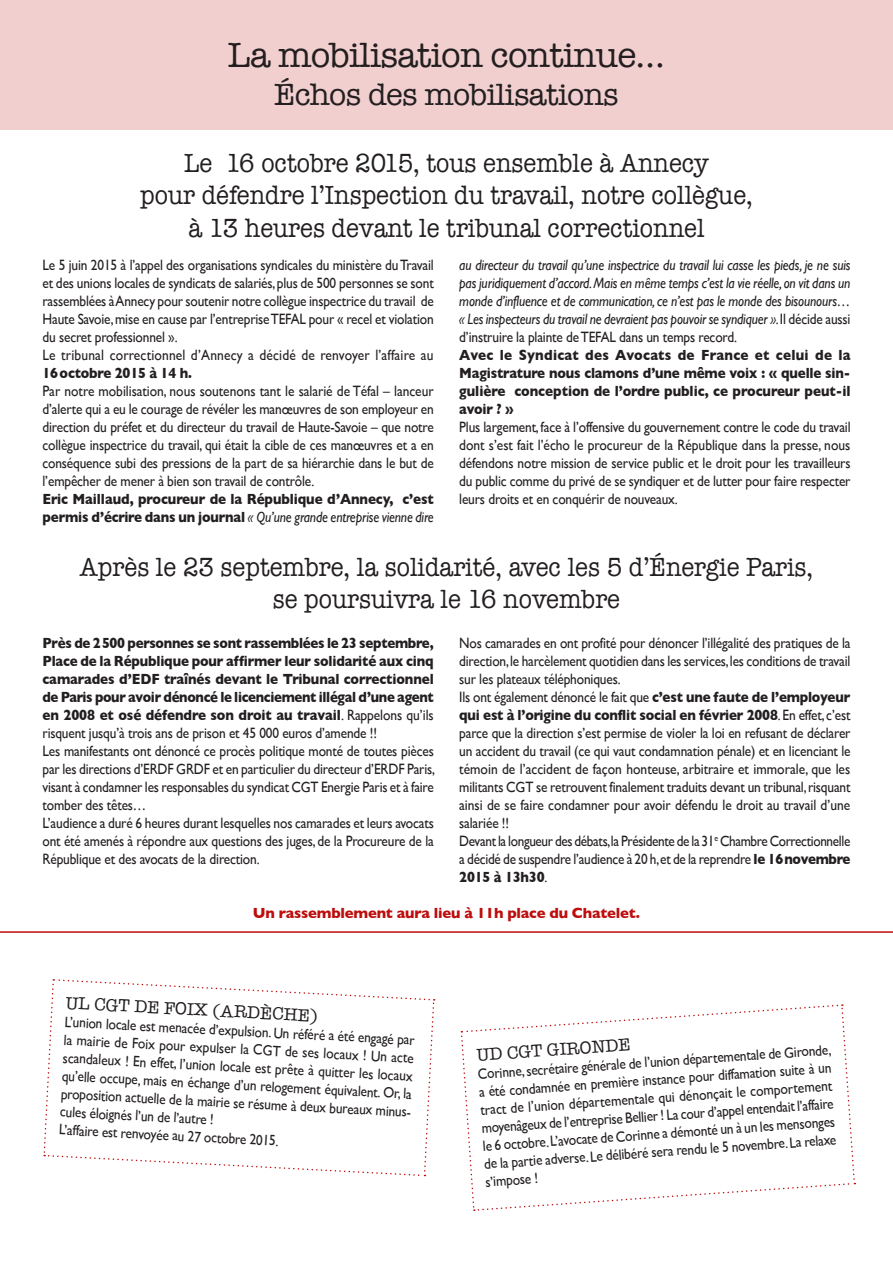
<style>
.page{position:relative;width:893px;height:1263px;background:#fff}
.page>*{position:absolute;margin:0;border:0;box-sizing:border-box;transform-origin:0 0}
.t1{font:36px "American Typewriter";letter-spacing:-.02em;color:#231f20}
.t2{font:31.5px "American Typewriter";letter-spacing:-.02em;color:#231f20}
.sous_titre{font:27px/32.4px "American Typewriter";color:#231f20;text-align:center;scale:.9 1}
.t3{font:18px "American Typewriter";color:#231f20}
.texte{font:15px/18px "Gill Sans";letter-spacing:-.01em;color:#231f20;text-align:justify;scale:.89 1}
.texte-2{font:15px/18px "Gill Sans";letter-spacing:-.01em;color:#231f20;text-align:justify;scale:.9 1}
.texte-3{font:italic 15px/18px "Gill Sans";letter-spacing:-.01em;color:#231f20;text-align:justify;scale:.89 1}
.texte-4{font:700 15px/18px "Gill Sans";letter-spacing:-.005em;color:#231f20;text-align:justify;scale:.89 1}
.texte-5{font:700 15px/18px "Gill Sans";letter-spacing:-.005em;color:#231f20;scale:.9 1}
.texte-6{font:15px/18px "Gill Sans";letter-spacing:-.01em;color:#231f20;text-align:justify;scale:.88 1}
.texte-7{font:15px/18px "Gill Sans";letter-spacing:.01em;color:#231f20;scale:.9 1}
.Intertitre{font:700 15px "Gill Sans";letter-spacing:-.01em;color:#bd0d0d}
.s1{font-weight:700}
.s2{font-weight:400;font-style:italic}
.s3{font-style:normal}
.s4{font-weight:400}
</style>
<div class="page">
<div style="left:0;top:0;width:893px;height:129px;background:#f2cfcf"></div>
<hr style="left:0;top:931px;width:893px;height:2px;background:#bd0d0d">
<svg style="left:43px;top:979px;width:392px;height:198px"></svg>
<svg style="left:460px;top:1004px;width:396px;height:207px"></svg>
<p class="t1" style="left:228px;top:28px;width:439px">La mobilisation continue…</p>
<p class="t2" style="left:274px;top:71px;width:346px">Échos des mobilisations</p>
<p class="sous_titre" style="left:140px;top:146px;width:682px">Le 16 octobre 2015, tous ensemble à Annecy<br>pour défendre l’Inspection du travail, notre collègue, à 13 heures devant le tribunal correctionnel</p>
<p class="texte" style="left:43px;top:256px;width:441px">Le 5 juin 2015 à l’appel des organisations syndicales du ministère du Travail et des unions locales de syndicats de salariés, plus de 500 personnes se sont rassemblées à Annecy pour soutenir notre collègue inspectrice du travail de Haute Savoie, mise en cause par l’entreprise TEFAL pour « recel et violation du secret professionnel ».</p>
<p class="texte-7" style="left:43px;top:346px;width:436px">Le tribunal correctionnel d’Annecy a décidé de renvoyer l’affaire au<br><span class="s1">16octobre 2015 à 14 h.</span></p>
<p class="texte-2" style="left:43px;top:382px;width:436px">Par notre mobilisation, nous soutenons tant le salarié de Téfal – lanceur d’alerte qui a eu le courage de révéler les manœuvres de son employeur en direction du préfet et du directeur du travail de Haute-Savoie – que notre collègue inspectrice du travail, qui était la cible de ces manœuvres et a en conséquence subi des pressions de la part de sa hiérarchie dans le but de l’empêcher de mener à bien son travail de contrôle.</p>
<p class="texte-5" style="left:43px;top:490px;width:436px">Eric Maillaud, procureur de la République d’Annecy, c’est permis d’écrire dans un journal <span class="s2">« Qu’une grande entreprise vienne dire</span></p>
<p class="texte-3" style="left:459px;top:256px;width:441px">au directeur du travail qu’une inspectrice du travail lui casse les pieds, je ne suis pas juridiquement d’accord. Mais en même temps c’est la vie réelle, on vit dans un monde d’influence et de communication, ce n’est pas le monde des bisounours… « Les inspecteurs du travail ne devraient pas pouvoir se syndiquer »<span class="s3">. Il décide aussi d’instruire la plainte de TEFAL dans un temps record.</span></p>
<p class="texte-5" style="left:459px;top:346px;width:436px;text-align:justify">Avec le Syndicat des Avocats de France et celui de la Magistrature nous clamons d’une même voix : « quelle sin&shy;gulière conception de l’ordre public, ce procureur peut-il avoir ? »</p>
<p class="texte" style="left:459px;top:418px;width:441px">Plus largement, face à l’offensive du gouvernement contre le code du travail dont s’est fait l’écho le procureur de la République dans la presse, nous défendons notre mission de service public et le droit pour les travailleurs du public comme du privé de se syndiquer et de lutter pour faire respecter leurs droits et en conquérir de nouveaux.</p>
<p class="sous_titre" style="left:80px;top:550px;width:816px">Après le 23 septembre, la solidarité, avec les 5 d’Énergie Paris, se poursuivra le 16 novembre</p>
<p class="texte-4" style="left:43px;top:634px;width:441px">Près de 2500 personnes se sont rassemblées le 23 septembre, Place de la République pour affirmer leur solidarité aux cinq camarades d’EDF traînés devant le Tribunal correctionnel de Paris pour avoir dénoncé le licenciement illégal d’une agent en 2008 et osé défendre son droit au travail<span class="s4">. Rappelons qu’ils risquent jusqu’à trois ans de prison et 45 000 euros d’amende !!</span></p>
<p class="texte" style="left:43px;top:742px;width:443px">Les manifestants ont dénoncé ce procès politique monté de toutes pièces par les directions d’ERDF GRDF et en particulier du directeur d’ERDF Paris, visant à condamner les responsables du syndicat CGT Energie Paris et à faire tomber des têtes…</p>
<p class="texte" style="left:43px;top:814px;width:441px">L’audience a duré 6 heures durant lesquelles nos camarades et leurs avocats ont été amenés à répondre aux questions des juges, de la Procureure de la République et des avocats de la direction.</p>
<p class="texte" style="left:459px;top:634px;width:441px">Nos camarades en ont profité pour dénoncer l’illégalité des pratiques de la direction, le harcèlement quotidien dans les services, les conditions de travail sur les plateaux téléphoniques.</p>
<p class="texte" style="left:459px;top:688px;width:441px">Ils ont également dénoncé le fait que <span class="s1">c’est une faute de l’employeur qui est à l’origine du conflit social en février 2008</span>. En effet, c’est parce que la direction s’est permise de violer la loi en refusant de déclarer un accident du travail (ce qui vaut condamnation pénale) et en licenciant le témoin de l’accident de façon honteuse, arbitraire et immorale, que les militants CGT se retrouvent finalement traduits devant un tribunal, risquant ainsi de se faire condamner pour avoir défendu le droit au travail d’une salariée !!</p>
<p class="texte-6" style="left:459px;top:832px;width:446px">Devant la longueur des débats,la Présidente de la 31<sup>e</sup> Chambre Correctionnelle a décidé de suspendre l’audience à 20 h, et de la reprendre <span class="s1">le 16novembre 2015 à 13h30</span>.</p>
<p class="Intertitre" style="left:253px;top:901px;width:388px">Un rassemblement aura lieu à 11h place du Chatelet.</p>
<p class="t3" style="left:66px;top:989px;width:254px;rotate:3deg">UL CGT DE FOIX (ARDÈCHE)</p>
<p class="texte" style="left:65px;top:1012px;width:395px;rotate:3deg">L’union locale est menacée d’expulsion. Un référé a été engagé par la mairie de Foix pour expulser la CGT de ses locaux ! Un acte scandaleux ! En effet, l’union locale est prête à quitter les locaux qu’elle occupe, mais en échange d’un relogement équivalent. Or, la proposition actuelle de la mairie se résume à deux bureaux minus&shy;cules éloignés l’un de l’autre !</p>
<p class="texte" style="left:60px;top:1120px;width:249px;rotate:3deg">L’affaire est renvoyée au 27 octobre 2015.</p>
<p class="t3" style="left:476px;top:1041px;width:156px;rotate:-4deg">UD CGT GIRONDE</p>
<p class="texte" style="left:477px;top:1065px;width:399px;rotate:-4deg">Corinne, secrétaire générale de l’union départementale de Gironde, a été condamnée en première instance pour diffamation suite à un tract de l’union départementale qui dénonçait le comportement moyenâgeux de l’entreprise Bellier ! La cour d’appel entendait l’affaire le 6 octobre. L’avocate de Corinne a démonté un à un les mensonges de la partie adverse. Le délibéré sera rendu le 5 novembre. La relaxe s’impose !</p>
</div>
